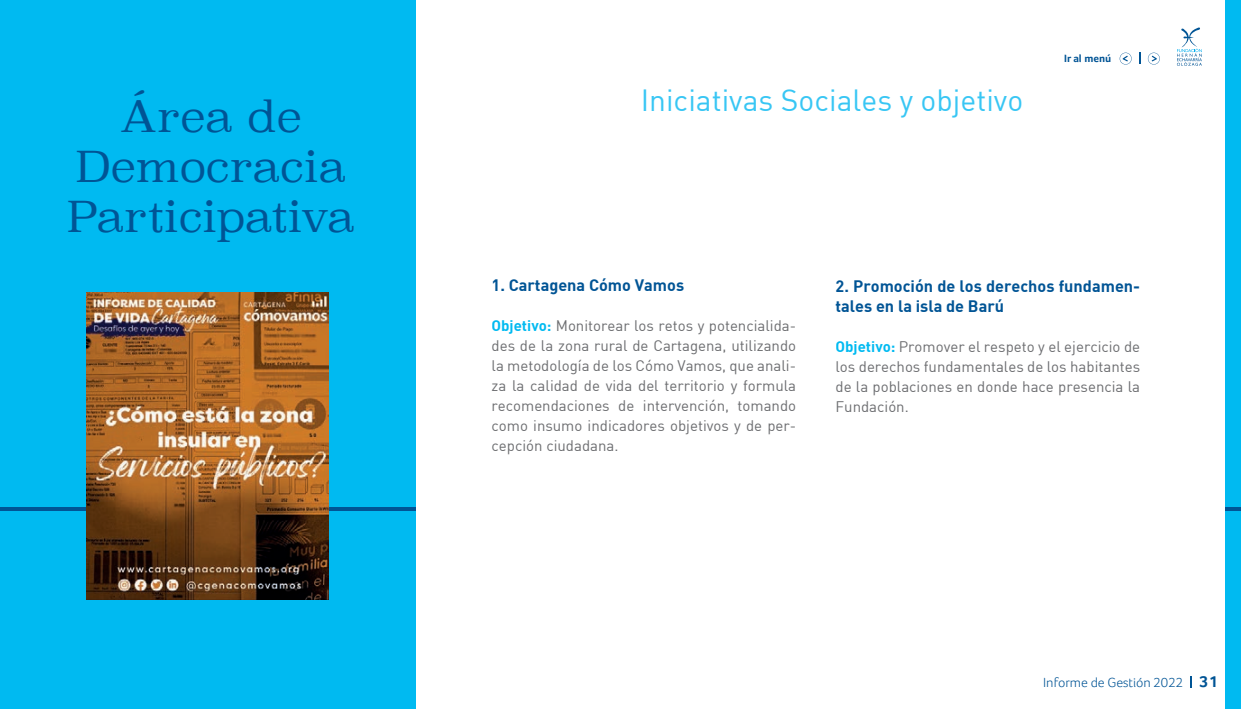
<style>
.page{position:relative;width:1241px;height:709px;background:#fff}
.page>*{position:absolute;margin:0;border:0;box-sizing:border-box;transform-origin:0 0}
.t1{font:300 42.5px/50px "Superclarendon";color:#005495;text-align:center}
.t2{font:30px "DIN";color:#38c6f4}
.t3{font:16.25px/20px "DIN Bold";color:#005495}
.t4{font:15px/20px "DIN";color:#6c6d70;text-align:justify}
.t5{font:300 13.62px "Foco";color:#005495}
.t6{font:700 10.88px "Foco";color:#005495}
.s1{font-family:"DIN Bold";color:#00baf1}
.s2{font-weight:700;font-size:16.25px}
</style>
<div class="page">
<div style="left:0;top:1px;width:416px;height:708px;background:#00baf1"></div>
<hr style="left:0;top:507px;width:416px;height:3px;background:#005495">
<svg style="left:1147px;top:53px;width:12px;height:12px"></svg>
<svg style="left:1119px;top:53px;width:12px;height:12px"></svg>
<svg style="left:1176px;top:27px;width:25px;height:39px"></svg>
<div style="left:1225px;top:0;width:15px;height:709px;background:#00baf1"></div>
<hr style="left:1225px;top:507px;width:15px;height:3px;background:#005495">
<img style="left:86px;top:292px;width:243px;height:308px">
<p class="t6" style="left:1063px;top:52px;width:49px">Ir al menú</p>
<h1 class="t1" style="left:67px;top:96px;width:289px">Área de<br>Democracia<br>Participativa</h1>
<h2 class="t2" style="left:640px;top:81px;width:384px">Iniciativas Sociales y objetivo</h2>
<p class="t3" style="left:491px;top:275px;width:194px">1. Cartagena Cómo Vamos</p>
<p class="t4" style="left:491px;top:315px;width:306px"><span class="s1">Objetivo:</span> Monitorear los retos y potencialida&shy;des de la zona rural de Cartagena, utilizando la metodología de los Cómo Vamos, que anali&shy;za la calidad de vida del territorio y formula recomendaciones de intervención, tomando como insumo indicadores objetivos y de per&shy;cepción ciudadana.</p>
<p class="t3" style="left:835px;top:275px;width:306px">2. Promoción de los derechos fundamen&shy;tales en la isla de Barú</p>
<p class="t4" style="left:835px;top:336px;width:306px"><span class="s1">Objetivo:</span> Promover el respeto y el ejercicio de los derechos fundamentales de los habitantes de la poblaciones en donde hace presencia la Fundación.</p>
<p class="t5" style="left:1042px;top:674px;width:176px">Informe de Gestión 2022 <span class="s2">31</span></p>
</div>
